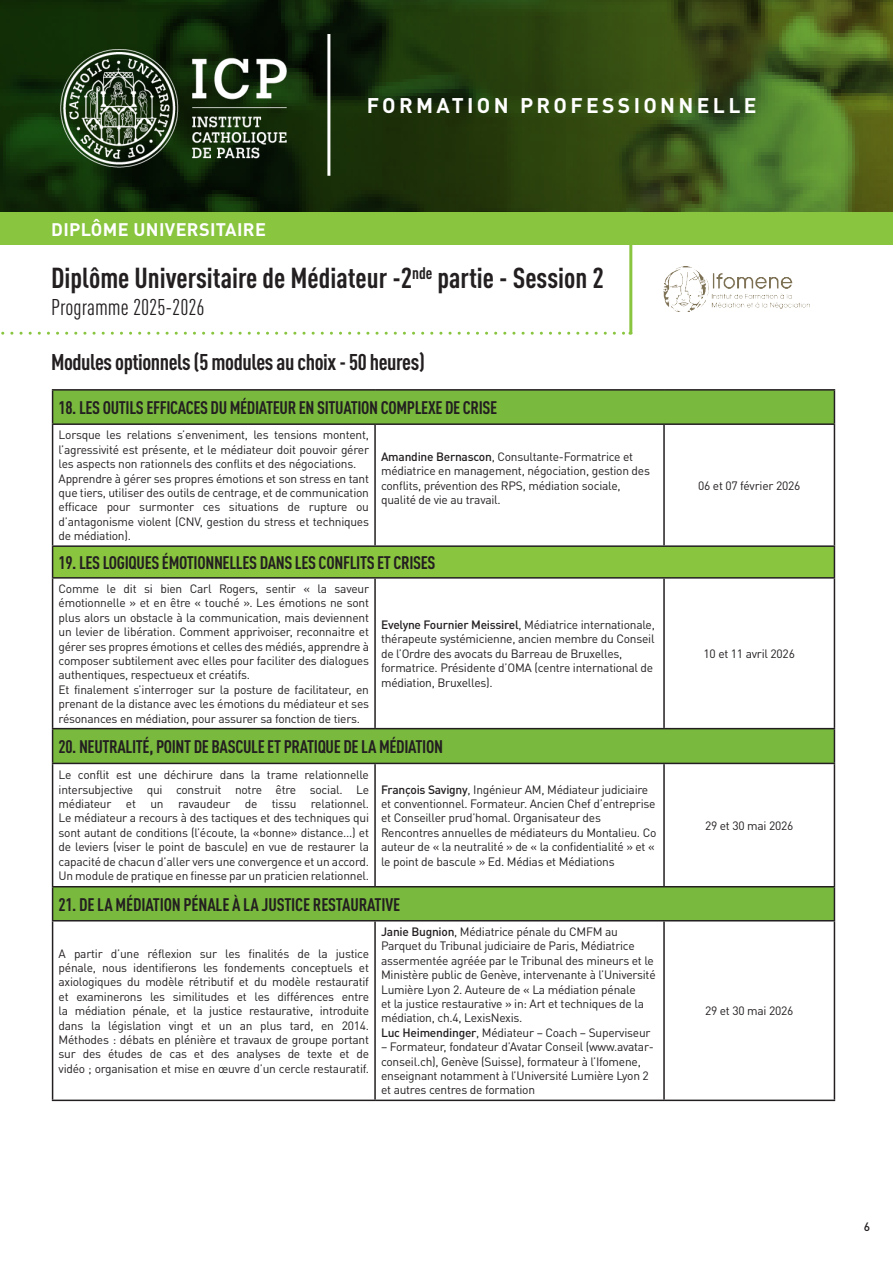
<style>
.page{position:relative;width:893px;height:1263px;background:#fff}
.page>*{position:absolute;margin:0;border:0;box-sizing:border-box;transform-origin:0 0}
.FC_titre_formation{font:700 condensed 28.5px "DINOT";color:#231f20}
.Les_Plus{font:700 condensed 22.5px "DINOT";letter-spacing:-.02em;color:#231f20}
.FC_titre_formation-2{font:condensed 22.5px "DINOT";color:#231f20}
.t1{font:700 21px "DINOT";letter-spacing:.16em;color:#fff}
.Les_Plus-2{font:700 condensed 18px "DINOT";letter-spacing:-.02em;color:#231f20}
.t2{font:700 18px "DINOT";letter-spacing:.02em;color:#fff}
.Les_Plus-3{font:12px/14.4px "DINOT";letter-spacing:-.02em;color:#231f20}
.Les_Plus-4{font:500 12px "DINOT";color:#231f20}
.s1{font-weight:500}
</style>
<div class="page">
<img style="left:0;top:0;width:893px;height:213px">
<div style="left:0;top:213px;width:893px;height:32px;background:#89c53f"></div>
<img style="left:61px;top:50px;width:225px;height:117px">
<hr style="left:327px;top:34px;width:3px;height:142px;background:#fff">
<hr style="left:629px;top:217px;width:3px;height:117px;background:#89c53f">
<svg style="left:1px;top:332px;width:630px;height:3px"></svg>
<img style="left:663px;top:266px;width:147px;height:46px">
<svg style="left:53px;top:391px;width:781px;height:529px"></svg>
<div style="left:53px;top:546px;width:781px;height:32px;background:#89c53f"></div>
<hr style="left:52px;top:389px;width:323px;height:2px;background:#231f20">
<hr style="left:52px;top:391px;width:1px;height:32px;background:#231f20">
<hr style="left:375px;top:389px;width:289px;height:2px;background:#231f20">
<hr style="left:664px;top:389px;width:171px;height:2px;background:#231f20">
<hr style="left:834px;top:391px;width:1px;height:32px;background:#231f20">
<hr style="left:52px;top:423px;width:323px;height:2px;background:#231f20">
<hr style="left:52px;top:425px;width:1px;height:120px;background:#231f20">
<hr style="left:375px;top:423px;width:289px;height:2px;background:#231f20">
<hr style="left:374px;top:425px;width:2px;height:120px;background:#231f20">
<hr style="left:664px;top:423px;width:171px;height:2px;background:#231f20">
<hr style="left:663px;top:425px;width:2px;height:120px;background:#231f20">
<hr style="left:834px;top:425px;width:1px;height:120px;background:#231f20">
<hr style="left:52px;top:545px;width:323px;height:2px;background:#231f20">
<hr style="left:52px;top:547px;width:1px;height:30px;background:#231f20">
<hr style="left:375px;top:545px;width:289px;height:2px;background:#231f20">
<hr style="left:664px;top:545px;width:171px;height:2px;background:#231f20">
<hr style="left:834px;top:547px;width:1px;height:30px;background:#231f20">
<hr style="left:52px;top:577px;width:323px;height:2px;background:#231f20">
<hr style="left:52px;top:579px;width:1px;height:149px;background:#231f20">
<hr style="left:375px;top:577px;width:289px;height:2px;background:#231f20">
<hr style="left:374px;top:579px;width:2px;height:149px;background:#231f20">
<hr style="left:664px;top:577px;width:171px;height:2px;background:#231f20">
<hr style="left:663px;top:579px;width:2px;height:149px;background:#231f20">
<hr style="left:834px;top:579px;width:1px;height:149px;background:#231f20">
<hr style="left:52px;top:728px;width:323px;height:1px;background:#231f20">
<hr style="left:52px;top:729px;width:1px;height:34px;background:#231f20">
<hr style="left:375px;top:728px;width:289px;height:1px;background:#231f20">
<hr style="left:664px;top:728px;width:171px;height:1px;background:#231f20">
<hr style="left:834px;top:729px;width:1px;height:34px;background:#231f20">
<hr style="left:52px;top:763px;width:323px;height:1px;background:#231f20">
<hr style="left:52px;top:764px;width:1px;height:122px;background:#231f20">
<hr style="left:375px;top:763px;width:289px;height:1px;background:#231f20">
<hr style="left:374px;top:764px;width:2px;height:122px;background:#231f20">
<hr style="left:664px;top:763px;width:171px;height:1px;background:#231f20">
<hr style="left:663px;top:764px;width:2px;height:122px;background:#231f20">
<hr style="left:834px;top:764px;width:1px;height:122px;background:#231f20">
<hr style="left:52px;top:886px;width:323px;height:1px;background:#231f20">
<hr style="left:52px;top:887px;width:1px;height:33px;background:#231f20">
<hr style="left:375px;top:886px;width:289px;height:1px;background:#231f20">
<hr style="left:664px;top:886px;width:171px;height:1px;background:#231f20">
<hr style="left:834px;top:887px;width:1px;height:33px;background:#231f20">
<hr style="left:52px;top:920px;width:323px;height:1px;background:#231f20">
<hr style="left:52px;top:921px;width:1px;height:178px;background:#231f20">
<hr style="left:375px;top:920px;width:289px;height:1px;background:#231f20">
<hr style="left:374px;top:921px;width:2px;height:178px;background:#231f20">
<hr style="left:664px;top:920px;width:171px;height:1px;background:#231f20">
<hr style="left:663px;top:921px;width:2px;height:178px;background:#231f20">
<hr style="left:834px;top:921px;width:1px;height:178px;background:#231f20">
<hr style="left:52px;top:1099px;width:323px;height:2px;background:#231f20">
<hr style="left:375px;top:1099px;width:289px;height:2px;background:#231f20">
<hr style="left:664px;top:1099px;width:171px;height:2px;background:#231f20">
<p class="t2" style="left:51px;top:218px;width:216px">DIPLÔME UNIVERSITAIRE</p>
<p class="t1" style="left:367px;top:92px;width:391px">FORMATION PROFESSIONNELLE</p>
<p class="FC_titre_formation" style="left:51px;top:261px;width:554px">Diplôme Universitaire de Médiateur -2<sup>nde</sup> partie - Session 2</p>
<p class="FC_titre_formation-2" style="left:51px;top:294px;width:155px">Programme 2025-2026</p>
<p class="Les_Plus" style="left:51px;top:348px;width:375px">Modules optionnels (5 modules au choix - 50 heures)</p>
<p class="Les_Plus-2" style="left:59px;top:397px;width:440px">18. LES OUTILS EFFICACES DU MÉDIATEUR EN SITUATION COMPLEXE DE CRISE</p>
<p class="Les_Plus-3" style="left:59px;top:428px;width:312px;text-align:justify">Lorsque les relations s’enveniment, les tensions montent, l’agressivité est présente, et le médiateur doit pouvoir gérer les aspects non rationnels des conflits et des négociations.</p>
<p class="Les_Plus-3" style="left:59px;top:471px;width:312px;text-align:justify">Apprendre à gérer ses propres émotions et son stress en tant que tiers, utiliser des outils de centrage, et de communication efficace pour surmonter ces situations de rupture ou d’antagonisme violent (CNV, gestion du stress et techniques de médiation).</p>
<p class="Les_Plus-3" style="left:381px;top:449px;width:254px"><span class="s1">Amandine Bernascon</span>, Consultante-Formatrice et</p>
<p class="Les_Plus-3" style="left:381px;top:464px;width:270px">médiatrice en management, négociation, gestion des conflits, prévention des RPS, médiation sociale,</p>
<p class="Les_Plus-3" style="left:381px;top:492px;width:121px">qualité de vie au travail.</p>
<p class="Les_Plus-2" style="left:59px;top:552px;width:378px">19. LES LOGIQUES ÉMOTIONNELLES DANS LES CONFLITS ET CRISES</p>
<p class="Les_Plus-3" style="left:59px;top:581px;width:312px">Comme le dit si bien Carl Rogers, sentir « la saveur émotionnelle » et en être « touché ». Les émotions ne sont plus alors un obstacle à la communication, mais deviennent un levier de libération. Comment apprivoiser, reconnaitre et gérer ses propres émotions et celles des médiés, apprendre à composer subtilement avec elles pour faciliter des dialogues authentiques, respectueux et créatifs.</p>
<p class="Les_Plus-3" style="left:59px;top:682px;width:312px;text-align:justify">Et finalement s’interroger sur la posture de facilitateur, en prenant de la distance avec les émotions du médiateur et ses résonances en médiation, pour assurer sa fonction de tiers.</p>
<p class="Les_Plus-3" style="left:381px;top:617px;width:275px"><span class="s1">Evelyne Fournier Meissirel</span>, Médiatrice internationale, thérapeute systémicienne, ancien membre du Conseil de l’Ordre des avocats du Barreau de Bruxelles, formatrice. Présidente d’OMA (centre international de médiation, Bruxelles).</p>
<p class="Les_Plus-2" style="left:59px;top:736px;width:386px">20. NEUTRALITÉ, POINT DE BASCULE ET PRATIQUE DE LA MÉDIATION</p>
<p class="Les_Plus-3" style="left:59px;top:767px;width:312px;text-align:justify">Le conflit est une déchirure dans la trame relationnelle intersubjective qui construit notre être social. Le médiateur et un ravaudeur de tissu relationnel.</p>
<p class="Les_Plus-3" style="left:59px;top:811px;width:312px;text-align:justify">Le médiateur a recours à des tactiques et des techniques qui sont autant de conditions (l’écoute, la «bonne» distance...) et de leviers (viser le point de bascule) en vue de restaurer la capacité de chacun d’aller vers une convergence et un accord.<br>Un module de pratique en finesse par un praticien relationnel.</p>
<p class="Les_Plus-3" style="left:381px;top:782px;width:277px"><span class="s1">François Savigny</span>, Ingénieur AM, Médiateur judiciaire et conventionnel. Formateur. Ancien Chef d’entreprise et Conseiller prud’homal. Organisateur des Rencontres annuelles de médiateurs du Montalieu. Co auteur de « la neutralité » de « la confidentialité » et « le point de bascule » Ed. Médias et Médiations</p>
<p class="Les_Plus-2" style="left:59px;top:893px;width:343px">21. DE LA MÉDIATION PÉNALE À LA JUSTICE RESTAURATIVE</p>
<p class="Les_Plus-3" style="left:59px;top:946px;width:312px;text-align:justify">A partir d’une réflexion sur les finalités de la justice pénale, nous identifierons les fondements conceptuels et axiologiques du modèle rétributif et du modèle restauratif et examinerons les similitudes et les différences entre la médiation pénale, et la justice restaurative, introduite dans la législation vingt et un an plus tard, en 2014.</p>
<p class="Les_Plus-3" style="left:59px;top:1032px;width:312px">Méthodes : débats en plénière et travaux de groupe portant sur des études de cas et des analyses de texte et de</p>
<p class="Les_Plus-3" style="left:59px;top:1061px;width:312px">vidéo ; organisation et mise en œuvre d’un cercle restauratif.</p>
<p class="Les_Plus-3" style="left:381px;top:924px;width:276px"><span class="s1">Janie Bugnion</span>, Médiatrice pénale du CMFM au Parquet du Tribunal judiciaire de Paris, Médiatrice assermentée agréée par le Tribunal des mineurs et le Ministère public de Genève, intervenante à l’Université Lumière Lyon 2. Auteure de « La médiation pénale<br>et la justice restaurative » in: Art et techniques de la médiation, ch.4, LexisNexis.</p>
<p class="Les_Plus-3" style="left:381px;top:1025px;width:271px"><span class="s1">Luc Heimendinger</span>, Médiateur – Coach – Superviseur</p>
<p class="Les_Plus-3" style="left:381px;top:1039px;width:274px">– Formateur, fondateur d’Avatar Conseil (www.avatar&shy;conseil.ch), Genève (Suisse), formateur à l’Ifomene, enseignant notamment à l’Université Lumière Lyon 2 et autres centres de formation</p>
<p class="Les_Plus-3" style="left:698px;top:478px;width:104px">06 et 07 février 2026</p>
<p class="Les_Plus-3" style="left:703px;top:646px;width:93px">10 et 11 avril 2026</p>
<p class="Les_Plus-3" style="left:705px;top:818px;width:90px">29 et 30 mai 2026</p>
<p class="Les_Plus-3" style="left:705px;top:1003px;width:90px">29 et 30 mai 2026</p>
<p class="Les_Plus-4" style="left:864px;top:1219px;width:8px">6</p>
</div>
